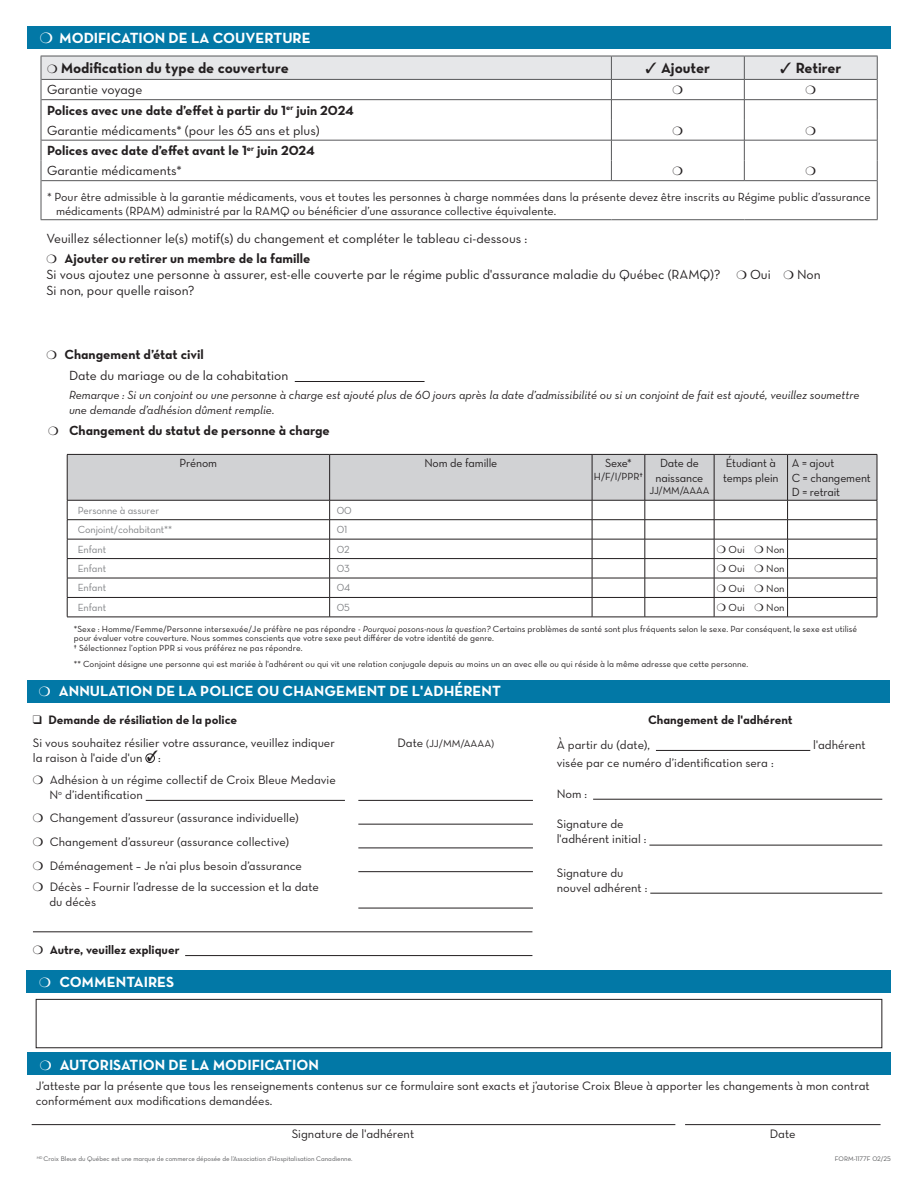
<style>
.page{position:relative;width:918px;height:1188px;background:#fff}
.page>*{position:absolute;margin:0;border:0;box-sizing:border-box;transform-origin:0 0}
.t1{font:15px "Neutra Text Bold Alt";color:#fff}
.t2{font:15px "Neutra Text Bold Alt";color:#231f20}
.t3{font:13.5px "Neutra Text Book Alt";color:#231f20}
.t4{font:13.5px "Neutra Text Bold Alt";color:#231f20}
.t5{font:12.45px/15px "Neutra Text Book Alt";color:#231f20}
.t6{font:12.45px "Neutra Text Bold Alt";color:#231f20}
.t7{font:12px/14.4px "Neutra Text Book Alt";color:#231f20}
.t8{font:12px/15px "Neutra Text Book Italic Alt";color:#231f20}
.t9{font:10.5px "Neutra Text Book Alt";letter-spacing:-.01em;color:#808285}
.t10{font:10.5px "Neutra Text Book Alt";letter-spacing:-.005em;color:#231f20}
.t11{font:9px/9.8px "Neutra Text Book Alt";color:#231f20}
.t12{font:6.75px "Neutra Text Book Alt";color:#57585a}
.s1{font-family:"Neutra Text Book Italic Alt"}
.s2{font-size:12.45px}
</style>
<div class="page">
<hr style="left:146px;top:800px;width:199px;height:1px;background:#231f20">
<hr style="left:358px;top:800px;width:175px;height:1px;background:#231f20">
<hr style="left:358px;top:824px;width:175px;height:1px;background:#231f20">
<hr style="left:358px;top:848px;width:175px;height:1px;background:#231f20">
<hr style="left:358px;top:871px;width:175px;height:1px;background:#231f20">
<hr style="left:358px;top:908px;width:175px;height:1px;background:#231f20">
<hr style="left:33px;top:932px;width:499px;height:1px;background:#231f20">
<hr style="left:185px;top:955px;width:347px;height:1px;background:#231f20">
<hr style="left:685px;top:1124px;width:196px;height:1px;background:#231f20">
<hr style="left:32px;top:1124px;width:643px;height:1px;background:#231f20">
<div style="left:27px;top:680px;width:863px;height:23px;background:#0278a6"></div>
<div style="left:27px;top:1053px;width:864px;height:22px;background:#0278a6"></div>
<div style="left:27px;top:970px;width:864px;height:23px;background:#0278a6"></div>
<hr style="left:656px;top:750px;width:154px;height:1px;background:#231f20">
<hr style="left:593px;top:799px;width:289px;height:1px;background:#231f20">
<hr style="left:649px;top:845px;width:233px;height:1px;background:#231f20">
<hr style="left:650px;top:893px;width:232px;height:1px;background:#231f20">
<hr style="left:67px;top:617px;width:263px;height:1px;background:#231f20">
<hr style="left:330px;top:617px;width:262px;height:1px;background:#231f20">
<hr style="left:592px;top:617px;width:53px;height:1px;background:#231f20">
<hr style="left:645px;top:617px;width:69px;height:1px;background:#231f20">
<hr style="left:714px;top:617px;width:74px;height:1px;background:#231f20">
<hr style="left:788px;top:617px;width:89px;height:1px;background:#231f20">
<hr style="left:295px;top:381px;width:130px;height:1px;background:#231f20">
<hr style="left:41px;top:181px;width:1px;height:38px;background:#57585a">
<hr style="left:877px;top:181px;width:1px;height:38px;background:#57585a">
<hr style="left:41px;top:219px;width:570px;height:1px;background:#57585a">
<hr style="left:611px;top:219px;width:133px;height:1px;background:#57585a">
<hr style="left:744px;top:219px;width:134px;height:1px;background:#57585a">
<div style="left:36px;top:999px;width:846px;height:49px;border:1px solid #231f20"></div>
<svg style="left:67px;top:454px;width:811px;height:163px"></svg>
<div style="left:27px;top:26px;width:864px;height:23px;background:#0278a6"></div>
<svg style="left:41px;top:56px;width:837px;height:125px"></svg>
<p class="t1" style="left:59px;top:29px;width:253px">MODIFICATION DE LA COUVERTURE</p>
<p class="t2" style="left:61px;top:59px;width:229px">Modification du type de couverture</p>
<p class="t2" style="left:646px;top:59px;width:66px">✓ Ajouter</p>
<p class="t2" style="left:780px;top:59px;width:63px">✓ Retirer</p>
<p class="t3" style="left:47px;top:81px;width:97px">Garantie voyage</p>
<p class="t4" style="left:47px;top:102px;width:309px">Polices avec une date d’effet à partir du 1<sup>er</sup> juin 2024</p>
<p class="t3" style="left:47px;top:122px;width:274px">Garantie médicaments* (pour les 65 ans et plus)</p>
<p class="t4" style="left:47px;top:142px;width:269px">Polices avec date d’effet avant le 1<sup>er</sup> juin 2024</p>
<p class="t3" style="left:47px;top:162px;width:136px">Garantie médicaments*</p>
<p class="t7" style="left:56px;top:190px;width:816px;text-indent:-9px">* Pour être admissible à la garantie médicaments, vous et toutes les personnes à charge nommées dans la présente devez être inscrits au Régime public d’assurance médicaments (RPAM) administré par la RAMQ ou bénéficier d’une assurance collective équivalente.</p>
<p class="t3" style="left:47px;top:230px;width:482px">Veuillez sélectionner le(s) motif(s) du changement et compléter le tableau ci-dessous :</p>
<p class="t4" style="left:65px;top:250px;width:247px">Ajouter ou retirer un membre de la famille</p>
<p class="t3" style="left:47px;top:266px;width:675px">Si vous ajoutez une personne à assurer, est-elle couverte par le régime public d'assurance maladie du Québec (RAMQ)?</p>
<p class="t3" style="left:750px;top:266px;width:22px">Oui</p>
<p class="t3" style="left:797px;top:266px;width:25px">Non</p>
<p class="t3" style="left:47px;top:283px;width:149px">Si non, pour quelle raison?</p>
<p class="t4" style="left:65px;top:346px;width:141px">Changement d’état civil</p>
<p class="t3" style="left:69px;top:367px;width:221px">Date du mariage ou de la cohabitation</p>
<p class="t8" style="left:69px;top:387px;width:792px">Remarque : Si un conjoint ou une personne à charge est ajouté plus de 60 jours après la date d’admissibilité ou si un conjoint de fait est ajouté, veuillez soumettre une demande d’adhésion dûment remplie.</p>
<p class="t4" style="left:69px;top:422px;width:262px">Changement du statut de personne à charge</p>
<p class="t7" style="left:180px;top:456px;width:39px">Prénom</p>
<p class="t7" style="left:424px;top:456px;width:74px">Nom de famille</p>
<p class="t7" style="left:605px;top:456px;width:28px">Sexe*</p>
<p class="t10" style="left:594px;top:470px;width:50px">H/F/I/PPR†</p>
<p class="t7" style="left:656px;top:456px;width:49px;text-align:center">Date de naissance</p>
<p class="t10" style="left:649px;top:484px;width:62px">JJ/MM/AAAA</p>
<p class="t7" style="left:723px;top:456px;width:57px">Étudiant à temps plein</p>
<p class="t7" style="left:792px;top:456px;width:80px">A = ajout<br>C = changement<br>D = retrait</p>
<p class="t9" style="left:78px;top:504px;width:83px">Personne à assurer</p>
<p class="t9" style="left:337px;top:504px;width:17px">00</p>
<p class="t9" style="left:78px;top:523px;width:96px">Conjoint/cohabitant**</p>
<p class="t9" style="left:337px;top:523px;width:12px">01</p>
<p class="t9" style="left:78px;top:543px;width:30px">Enfant</p>
<p class="t9" style="left:337px;top:543px;width:14px">02</p>
<p class="t10" style="left:729px;top:543px;width:18px">Oui</p>
<p class="t10" style="left:766px;top:543px;width:20px">Non</p>
<p class="t9" style="left:78px;top:562px;width:30px">Enfant</p>
<p class="t9" style="left:337px;top:562px;width:15px">03</p>
<p class="t10" style="left:729px;top:562px;width:18px">Oui</p>
<p class="t10" style="left:766px;top:562px;width:20px">Non</p>
<p class="t9" style="left:78px;top:581px;width:30px">Enfant</p>
<p class="t9" style="left:337px;top:581px;width:15px">04</p>
<p class="t10" style="left:729px;top:582px;width:18px">Oui</p>
<p class="t10" style="left:766px;top:582px;width:20px">Non</p>
<p class="t9" style="left:78px;top:601px;width:30px">Enfant</p>
<p class="t9" style="left:337px;top:601px;width:15px">05</p>
<p class="t10" style="left:729px;top:601px;width:18px">Oui</p>
<p class="t10" style="left:766px;top:601px;width:20px">Non</p>
<p class="t11" style="left:74px;top:623px;width:785px">*Sexe : Homme/Femme/Personne intersexuée/Je préfère ne pas répondre - <span class="s1">Pourquoi posons-nous la question?</span> Certains problèmes de santé sont plus fréquents selon le sexe. Par conséquent, le sexe est utilisé pour évaluer votre couverture. Nous sommes conscients que votre sexe peut différer de votre identité de genre.<br>† Sélectionnez l’option PPR si vous préférez ne pas répondre.</p>
<p class="t11" style="left:74px;top:659px;width:676px">** Conjoint désigne une personne qui est mariée à l'adhérent ou qui vit une relation conjugale depuis au moins un an avec elle ou qui réside à la même adresse que cette personne.</p>
<p class="t1" style="left:59px;top:681px;width:444px">ANNULATION DE LA POLICE OU CHANGEMENT DE L'ADHÉRENT</p>
<p class="t6" style="left:33px;top:712px;width:206px">❑ Demande de résiliation de la police</p>
<p class="t5" style="left:33px;top:735px;width:303px">Si vous souhaitez résilier votre assurance, veuillez indiquer la raison à l'aide d'un ● :</p>
<p class="t10" style="left:398px;top:737px;width:98px"><span class="s2">Date</span> (JJ/MM/AAAA)</p>
<p class="t5" style="left:49px;top:772px;width:288px">Adhésion à un régime collectif de Croix Bleue Medavie<br>N<sup>o</sup> d’identification</p>
<p class="t5" style="left:50px;top:806px;width:254px;line-height:23.7px">Changement d’assureur (assurance individuelle)<br>Changement d’assureur (assurance collective)<br>Déménagement – Je n’ai plus besoin d’assurance</p>
<p class="t5" style="left:49px;top:880px;width:271px">Décès – Fournir l’adresse de la succession et la date du décès</p>
<p class="t6" style="left:50px;top:942px;width:131px">Autre, veuillez expliquer</p>
<p class="t1" style="left:59px;top:972px;width:116px">COMMENTAIRES</p>
<p class="t1" style="left:60px;top:1055px;width:261px">AUTORISATION DE LA MODIFICATION</p>
<p class="t6" style="left:648px;top:712px;width:146px">Changement de l'adhérent</p>
<p class="t5" style="left:557px;top:737px;width:95px">À partir du (date),</p>
<p class="t5" style="left:813px;top:737px;width:54px">l'adhérent</p>
<p class="t5" style="left:557px;top:755px;width:218px">visée par ce numéro d’identification sera :</p>
<p class="t5" style="left:557px;top:786px;width:32px">Nom :</p>
<p class="t5" style="left:557px;top:817px;width:91px">Signature de l'adhérent initial :</p>
<p class="t5" style="left:557px;top:865px;width:92px">Signature du nouvel adhérent :</p>
<p class="t5" style="left:36px;top:1078px;width:835px">J’atteste par la présente que tous les renseignements contenus sur ce formulaire sont exacts et j’autorise Croix Bleue à apporter les changements à mon contrat conformément aux modifications demandées.</p>
<p class="t5" style="left:292px;top:1126px;width:124px">Signature de l'adhérent</p>
<p class="t5" style="left:770px;top:1126px;width:27px">Date</p>
<p class="t12" style="left:37px;top:1155px;width:317px"><sup>MD</sup> Croix Bleue du Québec est une marque de commerce déposée de l’Association d'Hospitalisation Canadienne.</p>
<p class="t12" style="left:835px;top:1155px;width:57px">FORM-1177F 02/25</p>
</div>
